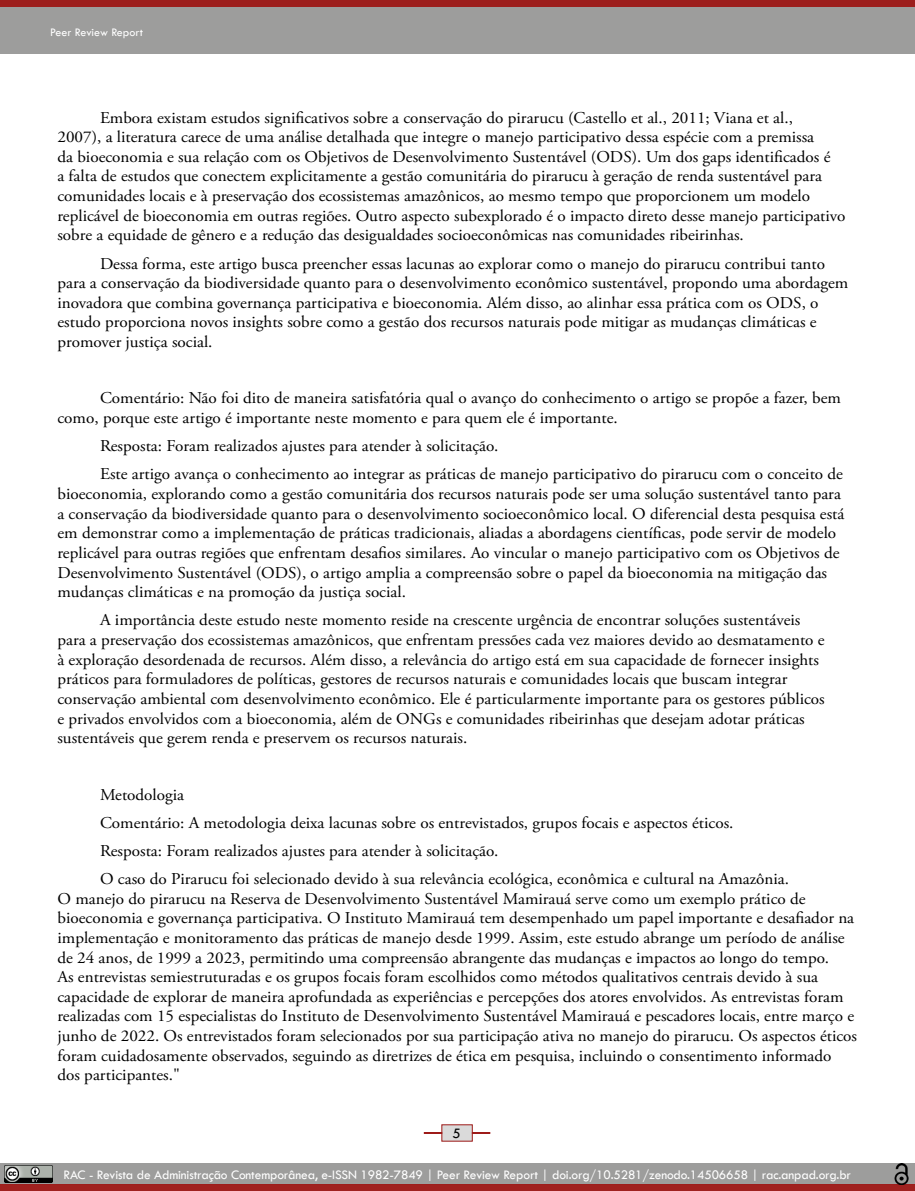
<style>
.page{position:relative;width:915px;height:1191px;background:#fff}
.page>*{position:absolute;margin:0;border:0;box-sizing:border-box;transform-origin:0 0}
.t1{font:16.5px/19.6px "Adobe Garamond Pro";color:#000;scale:1.04 1}
.t2{font:15px "Tw Cen";color:#000}
.t3{font:13.5px "Tw Cen";letter-spacing:-.01em;color:#fff}
.t4{font:12px "Tw Cen";color:#fff}
</style>
<div class="page">
<div style="left:0;top:0;width:914px;height:54px;background:#9d9d9c"></div>
<div style="left:0;top:0;width:914px;height:7px;background:#9d1a18"></div>
<svg style="left:423px;top:1124px;width:68px;height:18px"></svg>
<div style="left:0;top:1163px;width:914px;height:21px;background:#9d9d9c"></div>
<div style="left:0;top:1184px;width:914px;height:7px;background:#a0211f"></div>
<img style="left:5px;top:1165px;width:47px;height:17px">
<img style="left:894px;top:1163px;width:14px;height:21px">
<p class="t4" style="left:50px;top:25px;width:94px">Peer Review Report</p>
<p class="t1" style="left:57px;top:108px;width:759px;text-indent:43px">Embora existam estudos significativos sobre a conservação do pirarucu (Castello et al., 2011; Viana et al.,<br>2007), a literatura carece de uma análise detalhada que integre o manejo participativo dessa espécie com a premissa<br>da bioeconomia e sua relação com os Objetivos de Desenvolvimento Sustentável (ODS). Um dos gaps identificados é<br>a falta de estudos que conectem explicitamente a gestão comunitária do pirarucu à geração de renda sustentável para comunidades locais e à preservação dos ecossistemas amazônicos, ao mesmo tempo que proporcionem um modelo replicável de bioeconomia em outras regiões. Outro aspecto subexplorado é o impacto direto desse manejo participativo sobre a equidade de gênero e a redução das desigualdades socioeconômicas nas comunidades ribeirinhas.</p>
<p class="t1" style="left:57px;top:254px;width:761px;text-indent:43px">Dessa forma, este artigo busca preencher essas lacunas ao explorar como o manejo do pirarucu contribui tanto para a conservação da biodiversidade quanto para o desenvolvimento econômico sustentável, propondo uma abordagem inovadora que combina governança participativa e bioeconomia. Além disso, ao alinhar essa prática com os ODS, o estudo proporciona novos insights sobre como a gestão dos recursos naturais pode mitigar as mudanças climáticas e promover justiça social.</p>
<p class="t1" style="left:57px;top:389px;width:754px;text-indent:43px">Comentário: Não foi dito de maneira satisfatória qual o avanço do conhecimento o artigo se propõe a fazer, bem como, porque este artigo é importante neste momento e para quem ele é importante.</p>
<p class="t1" style="left:100px;top:432px;width:715px;line-height:28.2px">Resposta: Foram realizados ajustes para atender à solicitação.<br>Este artigo avança o conhecimento ao integrar as práticas de manejo participativo do pirarucu com o conceito de</p>
<p class="t1" style="left:57px;top:484px;width:758px">bioeconomia, explorando como a gestão comunitária dos recursos naturais pode ser uma solução sustentável tanto para a conservação da biodiversidade quanto para o desenvolvimento socioeconômico local. O diferencial desta pesquisa está em demonstrar como a implementação de práticas tradicionais, aliadas a abordagens científicas, pode servir de modelo replicável para outras regiões que enfrentam desafios similares. Ao vincular o manejo participativo com os Objetivos de Desenvolvimento Sustentável (ODS), o artigo amplia a compreensão sobre o papel da bioeconomia na mitigação das mudanças climáticas e na promoção da justiça social.</p>
<p class="t1" style="left:57px;top:611px;width:739px;text-indent:43px">A importância deste estudo neste momento reside na crescente urgência de encontrar soluções sustentáveis para a preservação dos ecossistemas amazônicos, que enfrentam pressões cada vez maiores devido ao desmatamento e à exploração desordenada de recursos. Além disso, a relevância do artigo está em sua capacidade de fornecer insights práticos para formuladores de políticas, gestores de recursos naturais e comunidades locais que buscam integrar conservação ambiental com desenvolvimento econômico. Ele é particularmente importante para os gestores públicos e privados envolvidos com a bioeconomia, além de ONGs e comunidades ribeirinhas que desejam adotar práticas sustentáveis que gerem renda e preservem os recursos naturais.</p>
<p class="t1" style="left:100px;top:780px;width:664px;line-height:28.2px">Metodologia<br>Comentário: A metodologia deixa lacunas sobre os entrevistados, grupos focais e aspectos éticos.<br>Resposta: Foram realizados ajustes para atender à solicitação.<br>O caso do Pirarucu foi selecionado devido à sua relevância ecológica, econômica e cultural na Amazônia.</p>
<p class="t1" style="left:57px;top:889px;width:770px">O manejo do pirarucu na Reserva de Desenvolvimento Sustentável Mamirauá serve como um exemplo prático de bioeconomia e governança participativa. O Instituto Mamirauá tem desempenhado um papel importante e desafiador na implementação e monitoramento das práticas de manejo desde 1999. Assim, este estudo abrange um período de análise de 24 anos, de 1999 a 2023, permitindo uma compreensão abrangente das mudanças e impactos ao longo do tempo.<br>As entrevistas semiestruturadas e os grupos focais foram escolhidos como métodos qualitativos centrais devido à sua capacidade de explorar de maneira aprofundada as experiências e percepções dos atores envolvidos. As entrevistas foram realizadas com 15 especialistas do Instituto de Desenvolvimento Sustentável Mamirauá e pescadores locais, entre março e junho de 2022. Os entrevistados foram selecionados por sua participação ativa no manejo do pirarucu. Os aspectos éticos foram cuidadosamente observados, seguindo as diretrizes de ética em pesquisa, incluindo o consentimento informado dos participantes."</p>
<p class="t2" style="left:453px;top:1124px;width:10px">5</p>
<p class="t3" style="left:64px;top:1166px;width:788px">RAC - Revista de Administração Contemporânea, e-ISSN 1982-7849 | Peer Review Report | doi.org/10.5281/zenodo.14506658 | rac.anpad.org.br</p>
</div>
